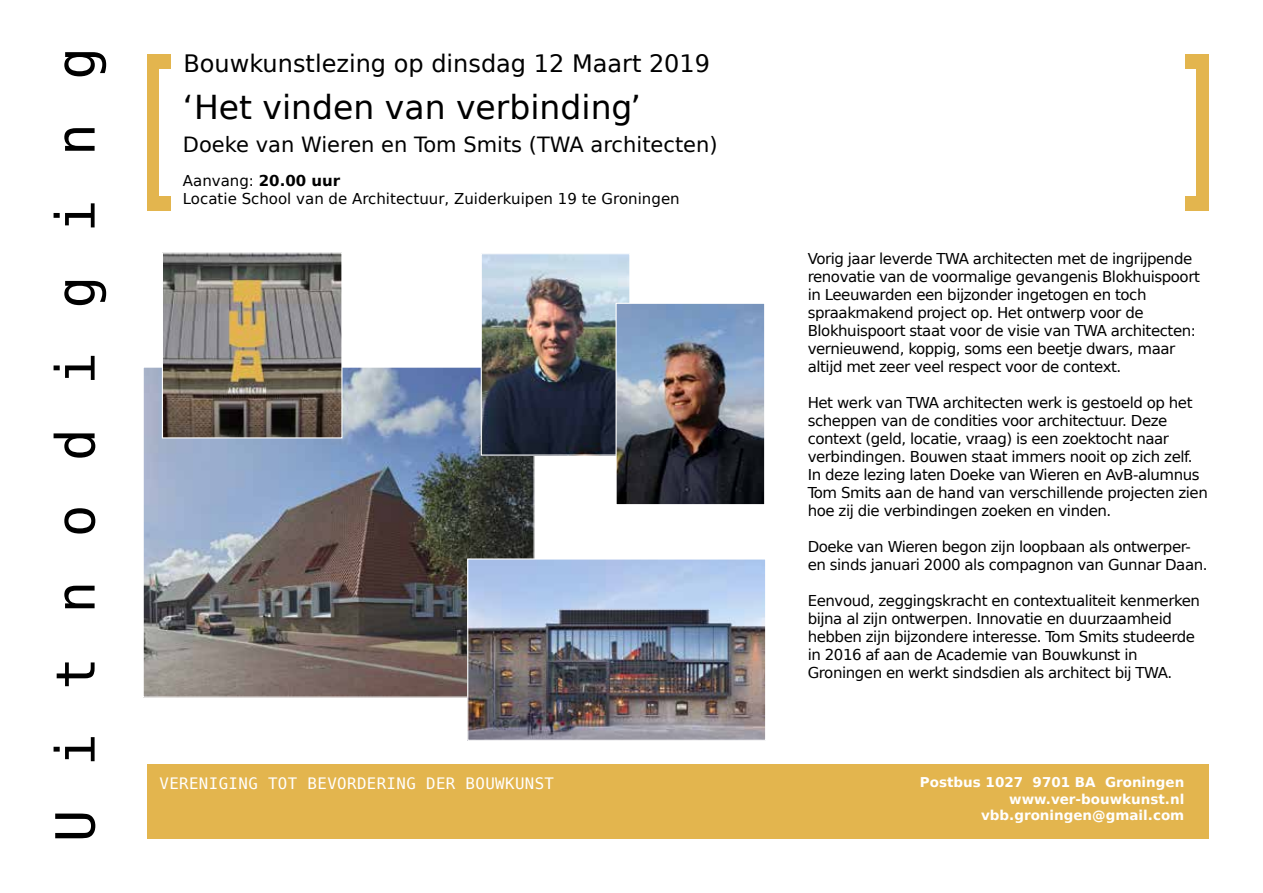
<style>
.page{position:relative;width:1263px;height:893px;background:#fff}
.page>*{position:absolute;margin:0;border:0;box-sizing:border-box;transform-origin:0 0}
.t1{font:54px "Bitstream Vera Sans Mono";letter-spacing:.81em;color:#000}
.t2{font:33px "Bitstream Vera Sans";color:#000}
.t3{font:24px "Bitstream Vera Sans";color:#000}
.t4{font:21px "Bitstream Vera Sans";color:#000}
.t5{font:15.75px "Bitstream Vera Sans Mono";letter-spacing:.025em;color:#fff}
.t6{font:15px/18px "Bitstream Vera Sans";letter-spacing:-.03em;color:#000}
.t7{font:15px/18px "Bitstream Vera Sans";color:#000}
.t8{font:700 13.5px/16.2px "Bitstream Vera Sans";color:#fff;text-align:right}
.s1{font-weight:700}
</style>
<div class="page">
<img style="left:145px;top:369px;width:388px;height:327px">
<img style="left:469px;top:560px;width:295px;height:179px">
<div style="left:467px;top:558px;width:299px;height:183px;border:1px solid #fff"></div>
<div style="left:148px;top:764px;width:1061px;height:75px;background:#e3b54e"></div>
<div style="left:148px;top:54px;width:23px;height:156px;background:#e3b54e"></div>
<div style="left:1185px;top:54px;width:24px;height:156px;background:#e3b54e"></div>
<div style="left:159px;top:70px;width:38px;height:126px;background:#fff"></div>
<div style="left:1155px;top:70px;width:41px;height:126px;background:#fff"></div>
<img style="left:483px;top:255px;width:145px;height:199px">
<div style="left:481px;top:253px;width:149px;height:203px;border:1px solid #fff"></div>
<img style="left:164px;top:254px;width:176px;height:182px">
<div style="left:162px;top:252px;width:180px;height:186px;border:1px solid #fff"></div>
<img style="left:617px;top:305px;width:146px;height:198px">
<div style="left:615px;top:303px;width:150px;height:202px;border:1px solid #fff"></div>
<h1 class="t1" style="left:44px;top:842px;width:796px;rotate:-90deg">Uitnodiging</h1>
<h3 class="t3" style="left:183px;top:50px;width:528px">Bouwkunstlezing op dinsdag 12 Maart 2019</h3>
<h2 class="t2" style="left:183px;top:89px;width:460px">‘Het vinden van verbinding’</h2>
<h3 class="t4" style="left:183px;top:133px;width:536px">Doeke van Wieren en Tom Smits (TWA architecten)</h3>
<p class="t7" style="left:183px;top:172px;width:498px">Aanvang: <span class="s1">20.00 uur<br></span>Locatie School van de Architectuur, Zuiderkuipen 19 te Groningen</p>
<p class="t5" style="left:159px;top:774px;width:396px">VERENIGING TOT BEVORDERING DER BOUWKUNST</p>
<p class="t6" style="left:808px;top:249px;width:394px">Vorig jaar leverde TWA architecten met de ingrijpende renovatie van de voormalige gevangenis Blokhuispoort in Leeuwarden een bijzonder ingetogen en toch spraakmakend project op. Het ontwerp voor de Blokhuispoort staat voor de visie van TWA architecten: vernieuwend, koppig, soms een beetje dwars, maar altijd met zeer veel respect voor de context.</p>
<p class="t6" style="left:808px;top:393px;width:402px">Het werk van TWA architecten werk is gestoeld op het scheppen van de condities voor architectuur. Deze context (geld, locatie, vraag) is een zoektocht naar verbindingen. Bouwen staat immers nooit op zich zelf.<br>In deze lezing laten Doeke van Wieren en AvB-alumnus Tom Smits aan de hand van verschillende projecten zien hoe zij die verbindingen zoeken en vinden.</p>
<p class="t6" style="left:808px;top:537px;width:401px">Doeke van Wieren begon zijn loopbaan als ontwerper&shy;en sinds januari 2000 als compagnon van Gunnar Daan.</p>
<p class="t6" style="left:808px;top:591px;width:394px">Eenvoud, zeggingskracht en contextualiteit kenmerken bijna al zijn ontwerpen. Innovatie en duurzaamheid hebben zijn bijzondere interesse. Tom Smits studeerde in 2016 af aan de Academie van Bouwkunst in Groningen en werkt sindsdien als architect bij TWA.</p>
<p class="t8" style="left:920px;top:775px;width:266px">Postbus 1027 9701 BA Groningen www.ver-bouwkunst.nl vbb.groningen@gmail.com</p>
</div>
